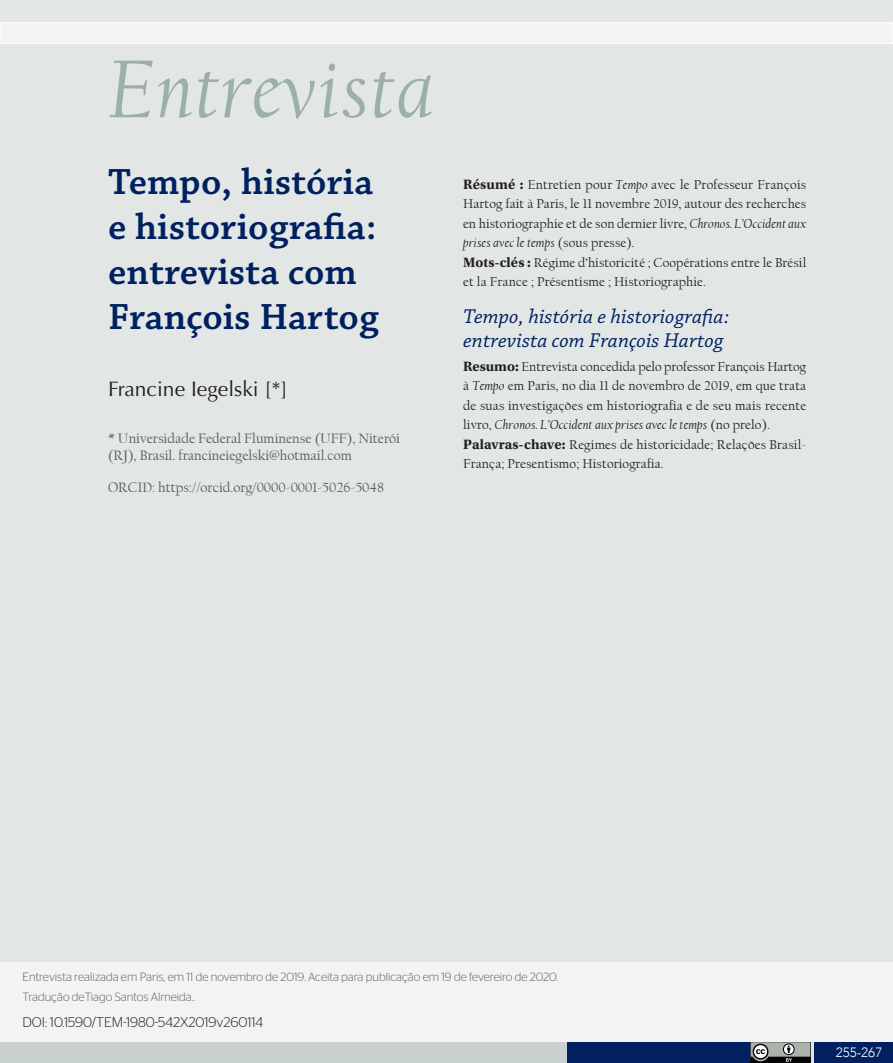
<style>
.page{position:relative;width:893px;height:1063px;background:#e2e7e6}
.page>*{position:absolute;margin:0;border:0;box-sizing:border-box;transform-origin:0 0}
.t1{font:italic 85.5px "Californian FB";letter-spacing:.015em;color:#9cafad}
.Titulo_-_cmd1{font:38.25px/45px "Chaparral Pro Semibold Capt";color:#002060}
.Titulo_Abstract_-_cm{font:21px/24px "Chaparral Pro It Capt";color:#002060}
.Autor_-_cmd2{font:21px "Optima";color:#231f20}
.Universidade_-_cmd3{font:14.25px/17.2px "Californian FB";color:#57585a}
.Orcid_-_cmd4{font:14.25px "Californian FB";color:#57585a}
.DOI_-_opt-cmd5{font:300 14.1px "Stag Sans Round";color:#231f20}
.Resumo_abstract_Pala{font:13.5px/19.5px "Californian FB";letter-spacing:.01em;color:#231f20;text-align:justify}
.t2{font:300 13.5px "Avenir";color:#fff}
.Recebimento_Artigo{font:300 12px "Stag Sans Round";color:#626264}
.s1{font-family:"Utopia Std";font-weight:700;font-size:14.25px}
.s2{font-style:italic}
</style>
<div class="page">
<div style="left:0;top:22px;width:893px;height:22px;background:#f3f3f4"></div>
<div style="left:567px;top:1042px;width:243px;height:21px;background:#002060"></div>
<div style="left:0;top:1042px;width:566px;height:21px;background:#c8d1d0"></div>
<div style="left:814px;top:1042px;width:79px;height:21px;background:#002060"></div>
<svg style="left:750px;top:1042px;width:61px;height:21px"></svg>
<div style="left:0;top:962px;width:893px;height:80px;background:#f3f3f4"></div>
<p class="t1" style="left:108px;top:42px;width:327px">Entrevista</p>
<p class="Titulo_-_cmd1" style="left:108px;top:161px;width:272px">Tempo, história e historiografia: entrevista com<br>François Hartog</p>
<p class="Autor_-_cmd2" style="left:108px;top:376px;width:181px">Francine Iegelski [*]</p>
<p class="Universidade_-_cmd3" style="left:108px;top:430px;width:294px">* Universidade Federal Fluminense (UFF), Niterói (RJ), Brasil. francineiegelski@hotmail.com</p>
<p class="Orcid_-_cmd4" style="left:108px;top:479px;width:278px">ORCID: https://orcid.org/0000-0001-5026-5048</p>
<p class="Resumo_abstract_Pala" style="left:463px;top:175px;width:345px"><span class="s1">Résumé :</span> Entretien pour <span class="s2">Tempo</span> avec le Professeur François Hartog fait à Paris, le 11 novembre 2019, autour des recherches en historiographie et de son dernier livre, <span class="s2">Chronos. L’Occident aux prises avec le temps</span> (sous presse).</p>
<p class="Resumo_abstract_Pala" style="left:463px;top:253px;width:345px"><span class="s1">Mots-clés :</span> Régime d’historicité ; Coopérations entre le Brésil et la France ; Présentisme ; Historiographie.</p>
<p class="Titulo_Abstract_-_cm" style="left:463px;top:305px;width:268px">Tempo, história e historiografia: entrevista com François Hartog</p>
<p class="Resumo_abstract_Pala" style="left:463px;top:357px;width:345px"><span class="s1">Resumo:</span> Entrevista concedida pelo professor François Hartog à <span class="s2">Tempo</span> em Paris, no dia 11 de novembro de 2019, em que trata de suas investigações em historiografia e de seu mais recente livro, <span class="s2">Chronos. L’Occident aux prises avec le temps</span> (no prelo).</p>
<p class="Resumo_abstract_Pala" style="left:463px;top:435px;width:344px"><span class="s1">Palavras-chave:</span> Regimes de historicidade; Relações Brasil-<br>França; Presentismo; Historiografia.</p>
<p class="Recebimento_Artigo" style="left:22px;top:970px;width:537px">Entrevista realizada em Paris, em 11 de novembro de 2019. Aceita para publicação em 19 de fevereiro de 2020.</p>
<p class="Recebimento_Artigo" style="left:22px;top:991px;width:174px">Tradução deTiago Santos Almeida..</p>
<p class="DOI_-_opt-cmd5" style="left:22px;top:1014px;width:242px">DOI: 10.1590/TEM-1980-542X2019v260114</p>
<p class="t2" style="left:836px;top:1044px;width:48px">255-267</p>
</div>
